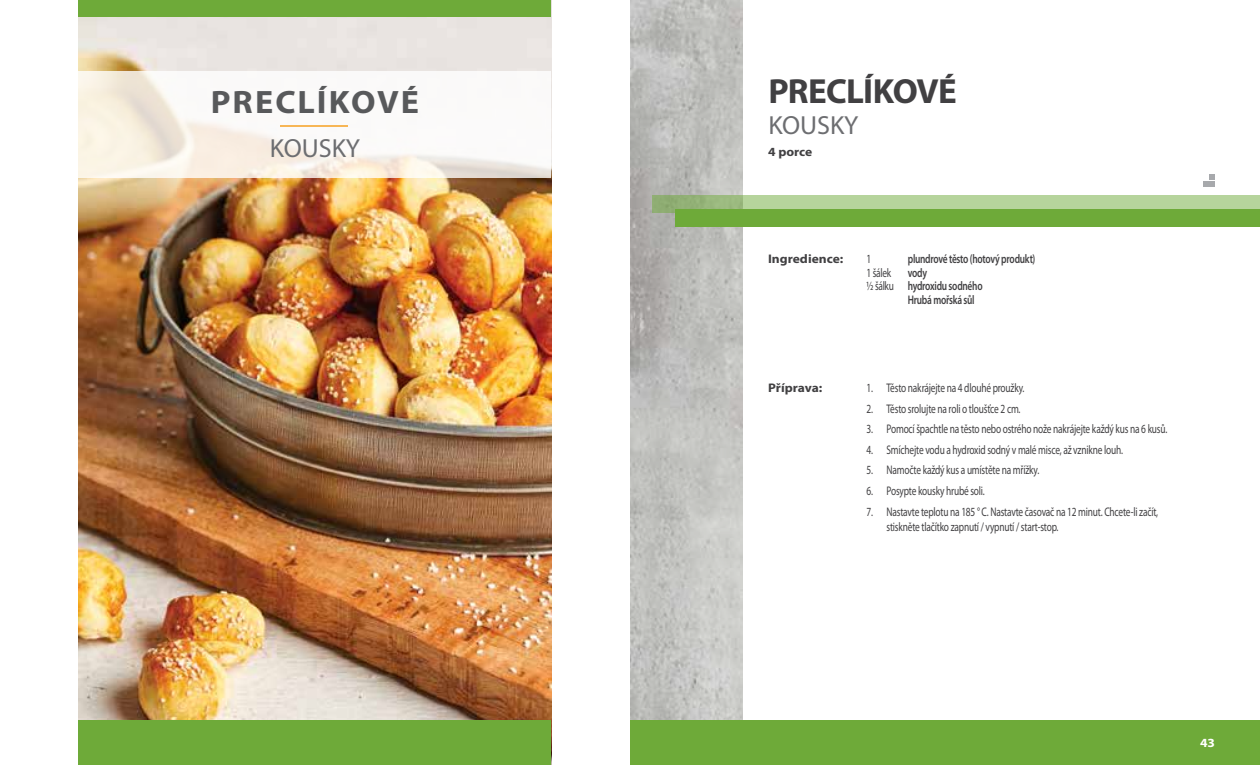
<style>
.page{position:relative;width:1260px;height:765px;background:#fff}
.page>*{position:absolute;margin:0;border:0;box-sizing:border-box;transform-origin:0 0}
.t1{font:700 35px "Myriad Pro";letter-spacing:-.025em;color:#414042}
.t2{font:700 32.5px "Myriad Pro";letter-spacing:.055em;color:#58595b;scale:1.05 1}
.t3{font:26.25px "Myriad Pro";color:#6d6e71}
.t4{font:12.5px/15px "Myriad Pro";letter-spacing:-.02em;color:#414042;scale:.75 1}
.t5{font:600 12.5px "Myriad Pro";letter-spacing:-.03em;color:#414042;scale:.75 1}
.t6{font:700 12.5px "Myriad Pro";color:#414042;scale:1.08 1}
.t7{font:700 12.5px "Myriad Pro";color:#fff;scale:1.08 1}
.s1{font-weight:400}
</style>
<div class="page">
<img style="left:79px;top:17px;width:472px;height:703px">
<img style="left:630px;top:0;width:112px;height:720px">
<div style="left:630px;top:720px;width:630px;height:45px;background:#6eaa39"></div>
<svg style="left:652px;top:195px;width:608px;height:18px;background:#b0ce96"></svg>
<div style="left:675px;top:209px;width:585px;height:18px;background:#6eaa39"></div>
<svg style="left:79px;top:71px;width:472px;height:106px"></svg>
<div style="left:79px;top:720px;width:472px;height:45px;background:#6eaa39"></div>
<div style="left:79px;top:0;width:472px;height:17px;background:#6eaa39"></div>
<svg style="left:1203px;top:174px;width:12px;height:13px"></svg>
<hr style="left:280px;top:126px;width:67px;height:1px;background:#f7b656">
<h2 class="t2" style="left:211px;top:84px;width:200px">PRECLÍKOVÉ</h2>
<h3 class="t3" style="left:270px;top:132px;width:92px">KOUSKY</h3>
<h1 class="t1" style="left:768px;top:72px;width:190px">PRECLÍKOVÉ</h1>
<h3 class="t3" style="left:768px;top:109px;width:92px">KOUSKY</h3>
<p class="t6" style="left:768px;top:145px;width:42px">4 porce</p>
<p class="t6" style="left:768px;top:252px;width:71px">Ingredience:</p>
<p class="t4" style="left:867px;top:251px;width:8px">1</p>
<p class="t5" style="left:908px;top:252px;width:172px">plundrové těsto (hotový produkt)</p>
<p class="t4" style="left:867px;top:265px;width:34px">1 šálek</p>
<p class="t5" style="left:908px;top:265px;width:27px">vody</p>
<p class="t5" style="left:867px;top:279px;width:156px"><span class="s1">½ šálku</span> hydroxidu sodného</p>
<p class="t5" style="left:908px;top:293px;width:91px">Hrubá mořská sůl</p>
<p class="t6" style="left:768px;top:381px;width:52px">Příprava:</p>
<p class="t4" style="left:867px;top:380px;width:212px">1. Těsto nakrájejte na 4 dlouhé proužky.</p>
<p class="t4" style="left:867px;top:401px;width:207px">2. Těsto srolujte na roli o tloušťce 2 cm.</p>
<p class="t4" style="left:867px;top:421px;width:403px">3. Pomocí špachtle na těsto nebo ostrého nože nakrájejte každý kus na 6 kusů.</p>
<p class="t4" style="left:867px;top:442px;width:344px">4. Smíchejte vodu a hydroxid sodný v malé misce, až vznikne louh.</p>
<p class="t4" style="left:867px;top:462px;width:232px">5. Namočte každý kus a umístěte na mřížky.</p>
<p class="t4" style="left:867px;top:483px;width:159px">6. Posypte kousky hrubé soli.</p>
<p class="t4" style="left:887px;top:504px;width:364px;text-indent:-20px">7. Nastavte teplotu na 185 ° C. Nastavte časovač na 12 minut. Chcete-li začít, stiskněte tlačítko zapnutí / vypnutí / start-stop.</p>
<p class="t7" style="left:1200px;top:736px;width:15px">43</p>
</div>
